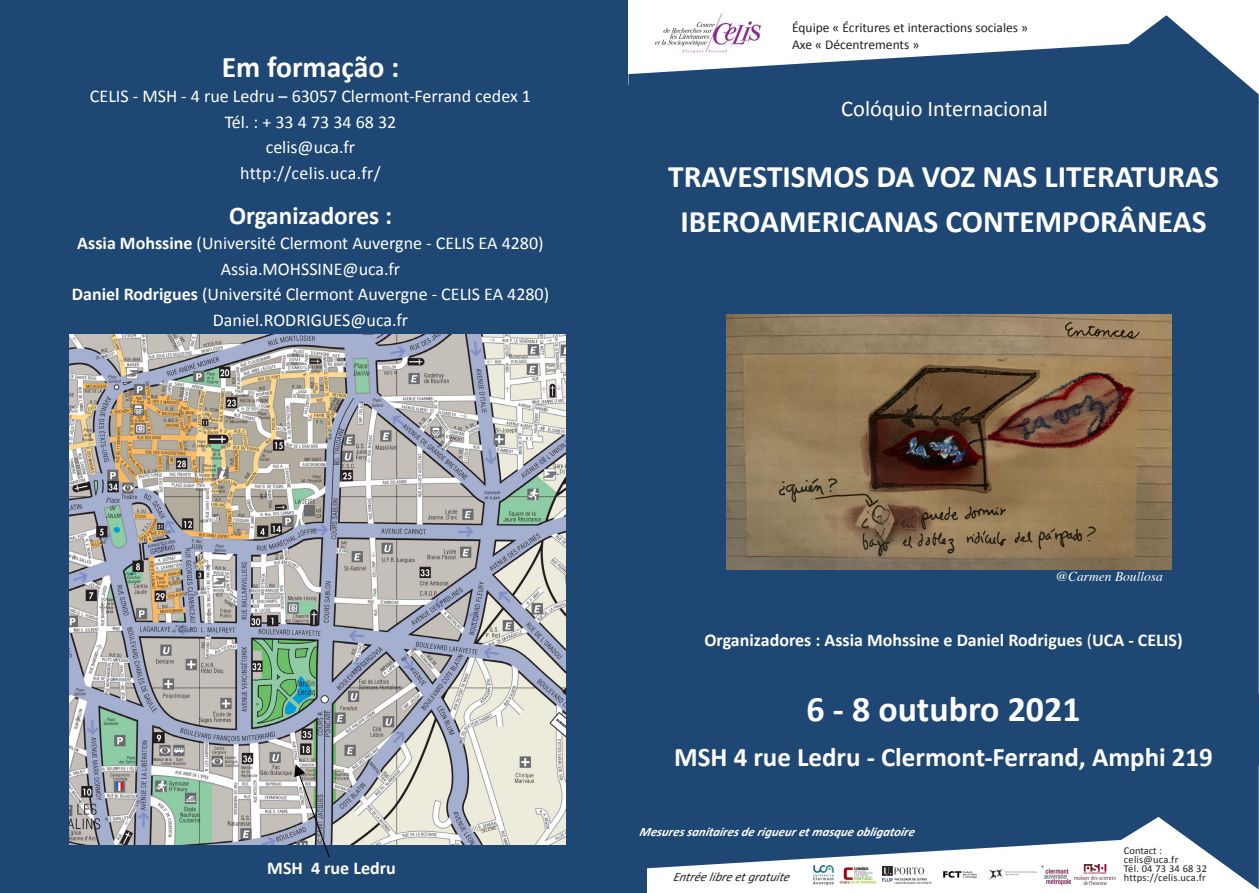
<style>
.page{position:relative;width:1259px;height:893px;background:#fff}
.page>*{position:absolute;margin:0;border:0;box-sizing:border-box;transform-origin:0 0}
.t1{font:700 35.85px "Calibri";color:#fff}
.t2{font:700 31.5px/44.8px "Calibri";color:#fff;text-align:center}
.t3{font:700 30px "Calibri";color:#fff}
.t4{font:700 27px "Calibri";color:#fff}
.t5{font:700 25.5px "Calibri";color:#fff}
.t6{font:22.5px "Calibri";color:#fff}
.t7{font:18px "Calibri";color:#fff}
.t8{font:700 18px "Calibri";color:#fff}
.t9{font:18px "Calibri";letter-spacing:.02em;color:#fff}
.t10{font:13.5px/16.2px "Calibri";color:#231f20}
.t11{font:italic 13.5px "Times";color:#fff}
.t12{font:italic 700 12.75px "Calibri";color:#fff}
.t13{font:italic 12.75px "Calibri";color:#231f20}
.t14{font:10.5px/9px "Calibri";letter-spacing:.02em;color:#231f20}
.s1{font-weight:700}
.s2{font-weight:400}
</style>
<div class="page">
<div style="left:0;top:0;width:646px;height:893px;background:#1e4773"></div>
<img style="left:69px;top:335px;width:496px;height:509px">
<svg style="left:294px;top:764px;width:57px;height:93px;background:#919aa5"></svg>
<div style="left:646px;top:103px;width:612px;height:786px;background:#1e4773"></div>
<img style="left:813px;top:865px;width:20px;height:19px">
<div style="left:628px;top:0;width:630px;height:101px;background:#fff"></div>
<svg style="left:628px;top:15px;width:630px;height:88px"></svg>
<div style="left:628px;top:85px;width:614px;height:23px;background:#1e4773"></div>
<div style="left:655px;top:99px;width:578px;height:31px;background:#1e4773"></div>
<img style="left:643px;top:13px;width:134px;height:49px">
<img style="left:1074px;top:865px;width:41px;height:20px">
<div style="left:637px;top:163px;width:612px;height:69px;background:#1e4773"></div>
<div style="left:628px;top:694px;width:630px;height:71px;background:#1e4773"></div>
<img style="left:837px;top:864px;width:41px;height:21px">
<img style="left:1041px;top:865px;width:29px;height:19px">
<img style="left:726px;top:314px;width:445px;height:256px">
<img style="left:935px;top:868px;width:49px;height:14px">
<img style="left:882px;top:866px;width:49px;height:17px">
<img style="left:988px;top:870px;width:48px;height:10px">
<p class="t3" style="left:222px;top:47px;width:179px">Em formação :</p>
<p class="t7" style="left:90px;top:85px;width:442px">CELIS - MSH - 4 rue Ledru – 63057 Clermont-Ferrand cedex 1</p>
<p class="t7" style="left:225px;top:110px;width:173px">Tél. : + 33 4 73 34 68 32</p>
<p class="t7" style="left:266px;top:136px;width:91px">celis@uca.fr</p>
<p class="t9" style="left:240px;top:161px;width:142px">http://celis.uca.fr/</p>
<p class="t5" style="left:229px;top:199px;width:164px">Organizadores :</p>
<p class="t7" style="left:77px;top:232px;width:468px"><span class="s1">Assia Mohssine</span> (Université Clermont Auvergne - CELIS EA 4280)</p>
<p class="t7" style="left:221px;top:257px;width:181px">Assia.MOHSSINE@uca.fr</p>
<p class="t7" style="left:72px;top:283px;width:479px"><span class="s1">Daniel Rodrigues</span> (Université Clermont Auvergne - CELIS EA 4280)</p>
<p class="t7" style="left:213px;top:308px;width:197px">Daniel.RODRIGUES@uca.fr</p>
<p class="t10" style="left:792px;top:20px;width:237px">Équipe « Écritures et interactions sociales »<br>Axe « Décentrements »</p>
<p class="t6" style="left:841px;top:94px;width:208px">Colóquio Internacional</p>
<p class="t2" style="left:668px;top:154px;width:552px">TRAVESTISMOS DA VOZ NAS LITERATURAS<br>IBEROAMERICANAS CONTEMPORÂNEAS</p>
<p class="t8" style="left:267px;top:856px;width:130px">MSH 4 rue Ledru</p>
<p class="t11" style="left:1055px;top:565px;width:109px">@Carmen Boullosa</p>
<p class="t8" style="left:704px;top:628px;width:480px">Organizadores : Assia Mohssine e Daniel Rodrigues <span class="s2">(</span>UCA - CELIS)</p>
<p class="t1" style="left:806px;top:686px;width:275px">6 - 8 outubro 2021</p>
<p class="t4" style="left:674px;top:739px;width:540px">MSH 4 rue Ledru - Clermont-Ferrand, Amphi 219</p>
<p class="t12" style="left:639px;top:823px;width:280px">Mesuressanitairesde rigueuretmasque obligatoire</p>
<p class="t14" style="left:1124px;top:846px;width:85px">Contact : celis@uca.fr<br>Tél. 04 73 34 68 32</p>
<p class="t13" style="left:673px;top:868px;width:121px">Entrée libre etgratuite</p>
<p class="t14" style="left:1124px;top:873px;width:83px">https://celis.uca.fr</p>
</div>
